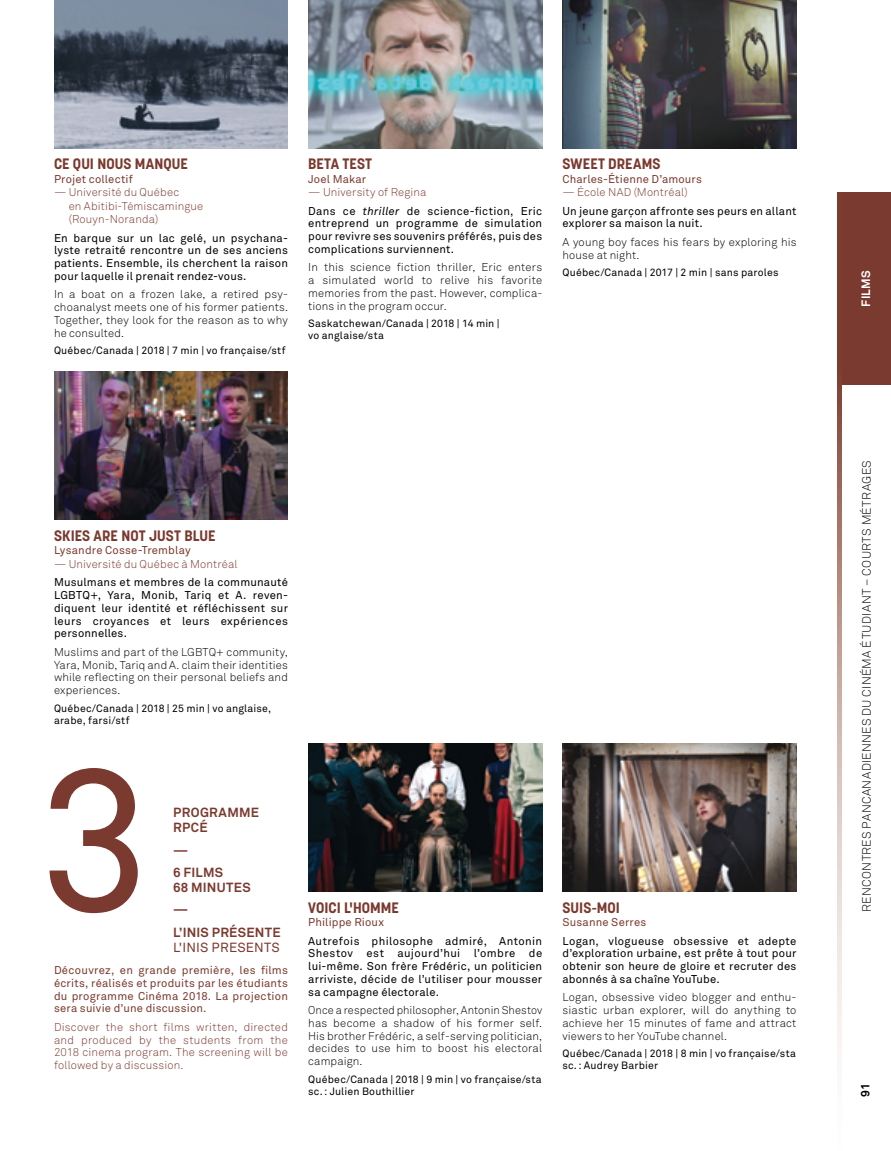
<style>
.page{position:relative;width:891px;height:1151px;background:#fff}
.page>*{position:absolute;margin:0;border:0;box-sizing:border-box;transform-origin:0 0}
.t1{font:200.85px "Akkurat";color:#7b3a2f}
.t2{font:700 15px "Korolev";letter-spacing:.005em;color:#7b3a2f}
.t3{font:700 13.2px/22.5px "Akkurat";letter-spacing:.02em;color:#7b3a2f}
.t4{font:13.2px "Akkurat";letter-spacing:.015em;color:#7b3a2f}
.t5{font:300 12px "Akkurat";letter-spacing:.025em;color:#000}
.t6{font:700 12px "Akkurat";letter-spacing:.015em;color:#fff}
.t7{font:700 12px "Akkurat";color:#000}
.t8{font:11.25px/12.8px "Akkurat";letter-spacing:.02em;color:#000;text-align:justify}
.t9{font:300 11.25px/12.8px "Akkurat";letter-spacing:.015em;color:#000;text-align:justify}
.t10{font:11.25px/12.8px "Akkurat";letter-spacing:.015em;color:#7b3a2f;text-align:justify}
.t11{font:300 11.25px/12.8px "Akkurat";letter-spacing:.01em;color:#7b3a2f;text-align:justify}
.t12{font:10.5px/12px "Akkurat";letter-spacing:.015em;color:#000}
.s1{font-weight:300;color:#7b3a2f}
.s2{font-style:italic}
</style>
<div class="page">
<img style="left:308px;top:743px;width:234px;height:148px">
<img style="left:562px;top:743px;width:234px;height:148px">
<div style="left:839px;top:192px;width:52px;height:192px;background:#7b3a2f"></div>
<svg style="left:837px;top:192px;width:4px;height:864px"></svg>
<img style="left:308px;top:0;width:234px;height:148px">
<img style="left:54px;top:371px;width:234px;height:149px">
<img style="left:54px;top:0;width:234px;height:148px">
<img style="left:562px;top:0;width:234px;height:148px">
<h2 class="t2" style="left:54px;top:154px;width:136px">CE QUI NOUS MANQUE</h2>
<p class="t10" style="left:54px;top:173px;width:80px">Projet collectif</p>
<p class="t11" style="left:69px;top:186px;width:136px;line-height:13.5px;text-align:left;text-indent:-15px">— Université du Québec<br>en Abitibi-Témiscamingue (Rouyn-Noranda)</p>
<p class="t8" style="left:54px;top:232px;width:236px">En barque sur un lac gelé, un psychana&shy;lyste retraité rencontre un de ses anciens patients. Ensemble, ils cherchent la raison pour laquelle il prenait rendez-vous.</p>
<p class="t9" style="left:54px;top:288px;width:236px">In a boat on a frozen lake, a retired psy&shy;choanalyst meets one of his former patients.<br>Together, they look for the reason as to why he consulted.</p>
<p class="t12" style="left:54px;top:345px;width:233px">Québec/Canada | 2018 | 7 min | vo française/stf</p>
<h2 class="t2" style="left:308px;top:154px;width:65px">BETA TEST</h2>
<p class="t10" style="left:308px;top:173px;width:60px">Joel Makar</p>
<p class="t8" style="left:308px;top:183px;width:235px;line-height:18.5px"><span class="s1">— University of Regina<br></span>Dans ce <span class="s2">thriller</span> de science-fiction, Eric</p>
<p class="t8" style="left:308px;top:217px;width:235px">entreprend un programme de simulation pour revivre ses souvenirs préférés, puis des complications surviennent.</p>
<p class="t9" style="left:308px;top:261px;width:236px">In this science fiction thriller, Eric enters a simulated world to relive his favorite memories from the past. However, complica&shy;tions in the program occur.</p>
<p class="t12" style="left:308px;top:318px;width:193px">Saskatchewan/Canada | 2018 | 14 min | vo anglaise/sta</p>
<h2 class="t2" style="left:562px;top:154px;width:100px">SWEET DREAMS</h2>
<p class="t10" style="left:562px;top:173px;width:141px">Charles-Étienne D’amours</p>
<p class="t11" style="left:562px;top:186px;width:127px">— École NAD (Montréal)</p>
<p class="t8" style="left:562px;top:205px;width:236px">Un jeune garçon affronte ses peurs en allant explorer sa maison la nuit.</p>
<p class="t9" style="left:562px;top:236px;width:236px">A young boy faces his fears by exploring his house at night.</p>
<p class="t12" style="left:562px;top:267px;width:218px">Québec/Canada | 2017 | 2 min | sans paroles</p>
<h2 class="t2" style="left:54px;top:526px;width:163px">SKIES ARE NOT JUST BLUE</h2>
<p class="t10" style="left:54px;top:544px;width:138px">Lysandre Cosse-Tremblay</p>
<p class="t11" style="left:54px;top:557px;width:185px">— Université du Québec à Montréal</p>
<p class="t8" style="left:54px;top:576px;width:236px">Musulmans et membres de la communauté LGBTQ+, Yara, Monib, Tariq et A. reven&shy;diquent leur identité et réfléchissent sur leurs croyances et leurs expériences personnelles.</p>
<p class="t9" style="left:54px;top:645px;width:236px">Muslims and part of the LGBTQ+ community, Yara, Monib, Tariq and A. claim their identities while reflecting on their personal beliefs and experiences.</p>
<p class="t12" style="left:54px;top:702px;width:219px">Québec/Canada | 2018 | 25 min | vo anglaise, arabe, farsi/stf</p>
<h1 class="t1" style="left:39px;top:722px;width:114px">3</h1>
<p class="t3" style="left:173px;top:804px;width:87px;line-height:15px">PROGRAMME<br>RPCÉ</p>
<p class="t3" style="left:173px;top:838px;width:51px">—<br>6 FILMS</p>
<p class="t3" style="left:173px;top:876px;width:109px">68 MINUTES<br>—<br>L’INIS PRÉSENTE</p>
<p class="t4" style="left:173px;top:939px;width:108px">L'INIS PRESENTS</p>
<p class="t10" style="left:54px;top:964px;width:236px">Découvrez, en grande première, les films écrits, réalisés et produits par les étudiants du programme Cinéma 2018. La projection sera suivie d’une discussion.</p>
<p class="t11" style="left:54px;top:1020px;width:236px">Discover the short films written, directed and produced by the students from the 2018 cinema program. The screening will be followed by a discussion.</p>
<h2 class="t2" style="left:308px;top:897px;width:92px">VOICI L'HOMME</h2>
<p class="t10" style="left:308px;top:915px;width:77px">Philippe Rioux</p>
<p class="t8" style="left:308px;top:934px;width:236px">Autrefois philosophe admiré, Antonin Shestov est aujourd’hui l’ombre de lui-même. Son frère Frédéric, un politicien arriviste, décide de l’utiliser pour mousser sa campagne électorale.</p>
<p class="t9" style="left:308px;top:1003px;width:236px">Once a respected philosopher, Antonin Shestov has become a shadow of his former self.<br>His brother Frédéric, a self-serving politician, decides to use him to boost his electoral campaign.</p>
<p class="t12" style="left:308px;top:1073px;width:235px">Québec/Canada | 2018 | 9 min | vo française/sta sc.: Julien Bouthillier</p>
<h2 class="t2" style="left:562px;top:897px;width:59px">SUIS-MOI</h2>
<p class="t10" style="left:562px;top:915px;width:85px">Susanne Serres</p>
<p class="t8" style="left:562px;top:934px;width:236px">Logan, vlogueuse obsessive et adepte d’exploration urbaine, est prête à tout pour obtenir son heure de gloire et recruter des abonnés à sa chaîne YouTube.</p>
<p class="t9" style="left:562px;top:990px;width:236px">Logan, obsessive video blogger and enthu&shy;siastic urban explorer, will do anything to achieve her 15 minutes of fame and attract viewers to her YouTube channel.</p>
<p class="t12" style="left:562px;top:1047px;width:235px">Québec/Canada | 2018 | 8 min | vo française/sta sc.: Audrey Barbier</p>
<p class="t6" style="left:858px;top:306px;width:38px;rotate:-90deg">FILMS</p>
<p class="t5" style="left:859px;top:911px;width:453px;rotate:-90deg">RENCONTRES PANCANADIENNES DU CINÉMA ÉTUDIANT – COURTS MÉTRAGES</p>
<p class="t7" style="left:858px;top:1096px;width:15px;rotate:-90deg">91</p>
</div>
